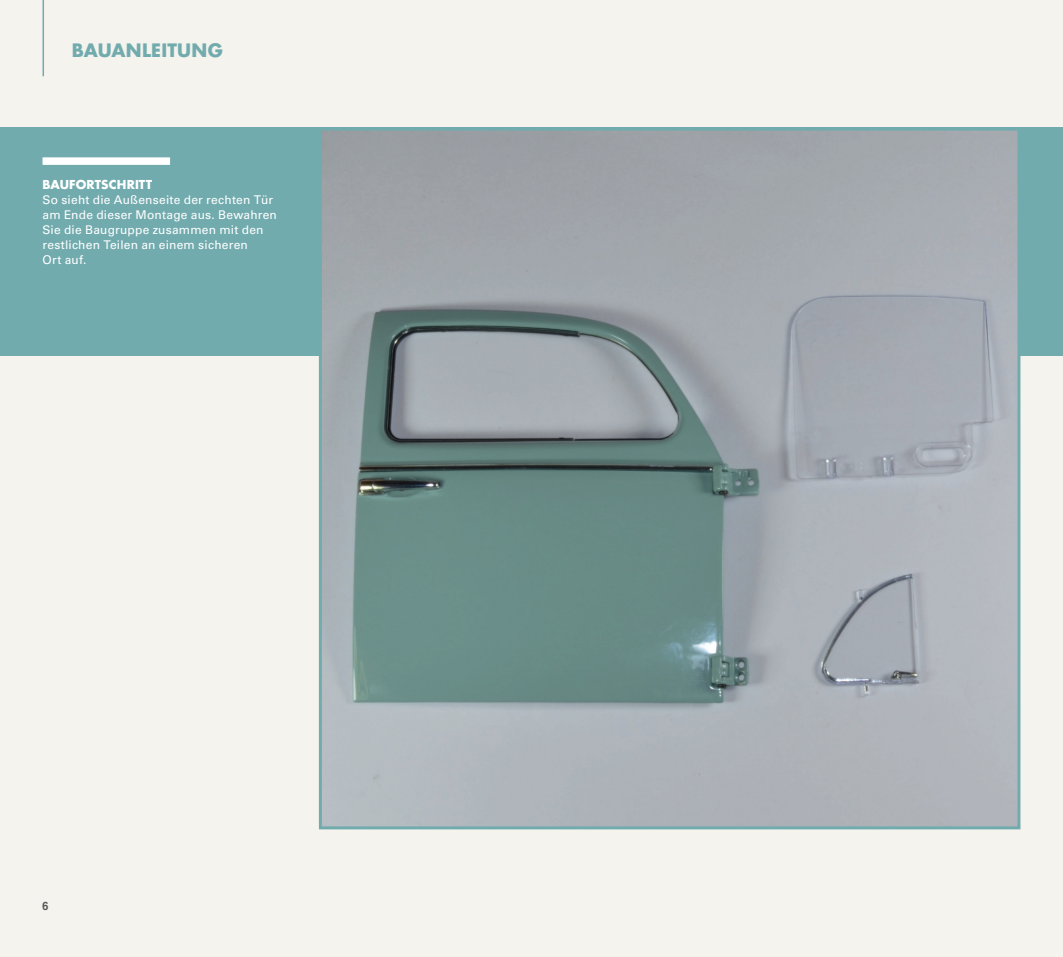
<style>
.page{position:relative;width:1063px;height:957px;background:#f4f3ed}
.page>*{position:absolute;margin:0;border:0;box-sizing:border-box;transform-origin:0 0}
.t1{font:700 18px "Futura Std";letter-spacing:.015em;color:#72abae}
.MONTAGGIO_FINALE_TES{font:12px/15px "Univers LT Std";letter-spacing:.015em;color:#fff}
.MONTAGGIO_FINALE_TIT{font:700 12px "Futura Std";letter-spacing:.01em;color:#fff}
.t2{font:12px "Coolvetica Rg";color:#57585a}
</style>
<div class="page">
<div style="left:0;top:128px;width:1063px;height:228px;background:#72abae"></div>
<img style="left:323px;top:132px;width:693px;height:693px">
<div style="left:319px;top:128px;width:701px;height:701px;border:3px solid #72abae"></div>
<div style="left:43px;top:157px;width:127px;height:8px;background:#fff"></div>
<hr style="left:43px;top:0;width:1px;height:76px;background:#72abae">
<h1 class="t1" style="left:72px;top:39px;width:153px">BAUANLEITUNG</h1>
<p class="MONTAGGIO_FINALE_TIT" style="left:43px;top:176px;width:111px">BAUFORTSCHRITT</p>
<p class="MONTAGGIO_FINALE_TES" style="left:43px;top:192px;width:236px">So sieht die Außenseite der rechten Tür am Ende dieser Montage aus. Bewahren Sie die Baugruppe zusammen mit den restlichen Teilen an einem sicheren</p>
<p class="MONTAGGIO_FINALE_TES" style="left:43px;top:252px;width:45px">Ort auf.</p>
<p class="t2" style="left:43px;top:898px;width:7px">6</p>
</div>
